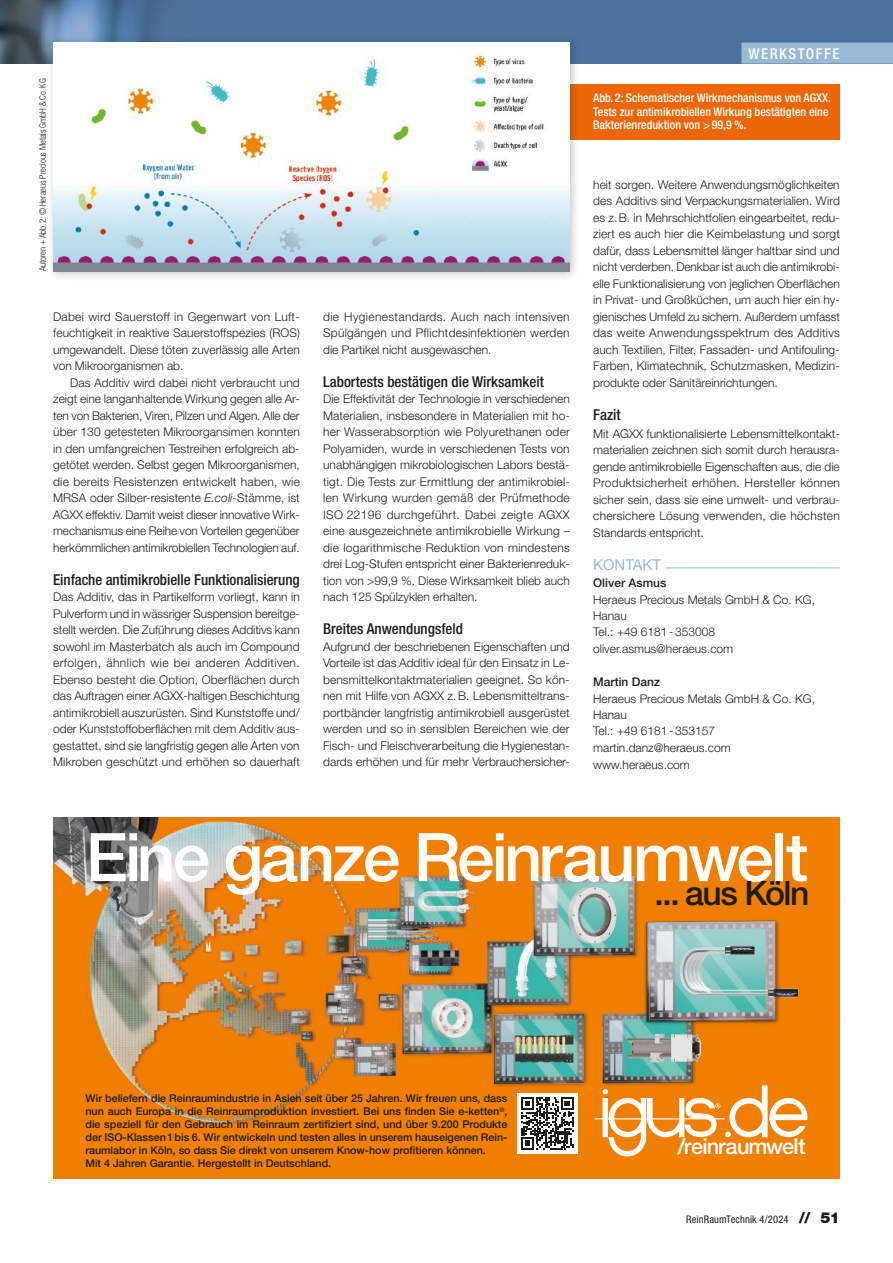
<style>
.page{position:relative;width:893px;height:1263px;background:#fff}
.page>*{position:absolute;margin:0;border:0;box-sizing:border-box;transform-origin:0 0}
.t1{font:500 67.2px "Helvetica Neue LTW1 G";letter-spacing:-.04em;color:#fff}
.t2{font:500 33.6px "Helvetica Neue LTW1 G";letter-spacing:-.04em;color:#1d1d1b}
.t3{font:500 21.75px "Helvetica Neue LTW1 G";letter-spacing:-.03em;color:#fff}
.t4{font:500 condensed 15px "Helvetica Neue LT Std";color:#1d1d1b}
.t5{font:500 condensed 15px "Helvetica Neue LT Std";letter-spacing:.1em;color:#fff}
.t6{font:15px "Helvetica Neue LT Std";color:#99b8d3}
.t7{font:300 12px/16.5px "Helvetica Neue LT Std";color:#1d1d1b;text-align:justify}
.t8{font:500 condensed 12px/13.5px "Helvetica Neue LT Std";color:#fff}
.t9{font:500 12px "Helvetica Neue LT Std";color:#1d1d1b}
.t10{font:500 10.8px/12.9px "Helvetica Neue LTW1 G";color:#1d1d1b}
.t11{font:condensed 10.5px "Helvetica Neue LT Std";letter-spacing:.01em;color:#1d1d1b}
.t12{font:300 condensed 9px "Helvetica Neue LT Std";letter-spacing:-.01em;color:#1d1d1b}
.s1{font-style:italic}
.s2{font-weight:900;font-stretch:normal;font-size:15px}
</style>
<div class="page">
<div style="left:53px;top:817px;width:787px;height:362px;background:#ef7d00"></div>
<img style="left:53px;top:817px;width:755px;height:340px">
<img style="left:532px;top:875px;width:107px;height:85px">
<div style="left:492px;top:1010px;width:97px;height:78px;background:#1d1d1b;opacity:.55"></div>
<img style="left:494px;top:1013px;width:89px;height:71px">
<img style="left:601px;top:1011px;width:99px;height:74px">
<img style="left:636px;top:914px;width:161px;height:116px">
<div style="left:517px;top:1093px;width:61px;height:61px;background:#fff"></div>
<svg style="left:521px;top:1097px;width:53px;height:53px"></svg>
<svg style="left:595px;top:1085px;width:212px;height:71px"></svg>
<div style="left:570px;top:84px;width:270px;height:55px;background:#ec6608"></div>
<div style="left:0;top:0;width:893px;height:64px;background:#4b729c"></div>
<img style="left:0;top:0;width:165px;height:64px">
<hr style="left:665px;top:567px;width:175px;height:1px;background:#99b8d3">
<div style="left:46px;top:35px;width:535px;height:247px;background:#1d1d1b;opacity:.25"></div>
<img style="left:53px;top:43px;width:517px;height:228px">
<div style="left:741px;top:43px;width:152px;height:21px;background:#99b8d3"></div>
<p class="t12" style="left:37px;top:271px;width:194px;rotate:-90deg">Autoren + Abb.2: © Heraeus Precious Metals GmbH &amp; Co. KG</p>
<p class="t7" style="left:53px;top:308px;width:248px">Dabei wird Sauerstoff in Gegenwart von Luft&shy;feuchtigkeit in reaktive Sauerstoffspezies (ROS) umgewandelt. Diese töten zuverlässig alle Arten von Mikroorganismen ab.</p>
<p class="t7" style="left:53px;top:374px;width:248px;text-indent:17px">Das Additiv wird dabei nicht verbraucht und zeigt eine langanhaltende Wirkung gegen alle Ar&shy;ten von Bakterien, Viren, Pilzen und Algen. Alle der über 130 getesteten Mikroorgansimen konnten in den umfangreichen Testreihen erfolgreich ab&shy;getötet werden. Selbst gegen Mikroorganismen, die bereits Resistenzen entwickelt haben, wie MRSA oder Silber-resistente <span class="s1">E.coli</span>-Stämme, ist AGXX effektiv. Damit weist dieser innovative Wirk&shy;mechanismus eine Reihe von Vorteilen gegenüber herkömmlichen antimikrobiellen Technologien auf.</p>
<p class="t4" style="left:53px;top:571px;width:248px">Einfache antimikrobielle Funktionalisierung</p>
<p class="t7" style="left:53px;top:589px;width:248px">Das Additiv, das in Partikelform vorliegt, kann in Pulverform und in wässriger Suspension bereitge&shy;stellt werden. Die Zuführung dieses Additivs kann sowohl im Masterbatch als auch im Compound erfolgen, ähnlich wie bei anderen Additiven.<br>Ebenso besteht die Option, Oberflächen durch das Auftragen einer AGXX-haltigen Beschichtung antimikrobiell auszurüsten. Sind Kunststoffe und/ oder Kunststoffoberflächen mit dem Additiv aus&shy;gestattet, sind sie langfristig gegen alle Arten von Mikroben geschützt und erhöhen so dauerhaft</p>
<p class="t7" style="left:323px;top:308px;width:248px">die Hygienestandards. Auch nach intensiven Spülgängen und Pflichtdesinfektionen werden die Partikel nicht ausgewaschen.</p>
<p class="t4" style="left:323px;top:373px;width:222px">Labortests bestätigen die Wirksamkeit</p>
<p class="t7" style="left:323px;top:391px;width:248px">Die Effektivität der Technologie in verschiedenen Materialien, insbesondere in Materialien mit ho&shy;her Wasserabsorption wie Polyurethanen oder Polyamiden, wurde in verschiedenen Tests von unabhängigen mikrobiologischen Labors bestä&shy;tigt. Die Tests zur Ermittlung der antimikrobiel&shy;len Wirkung wurden gemäß der Prüfmethode ISO 22196 durchgeführt. Dabei zeigte AGXX eine ausgezeichnete antimikrobielle Wirkung – die logarithmische Reduktion von mindestens drei Log-Stufen entspricht einer Bakterienreduk&shy;tion von &gt;99,9 %. Diese Wirksamkeit blieb auch nach 125 Spülzyklen erhalten.</p>
<p class="t4" style="left:323px;top:620px;width:141px">Breites Anwendungsfeld</p>
<p class="t7" style="left:323px;top:638px;width:248px">Aufgrund der beschriebenen Eigenschaften und Vorteile ist das Additiv ideal für den Einsatz in Le&shy;bensmittelkontaktmaterialien geeignet. So kön&shy;nen mit Hilfe von AGXX z.B. Lebensmitteltrans&shy;portbänder langfristig antimikrobiell ausgerüstet werden und so in sensiblen Bereichen wie der Fisch- und Fleischverarbeitung die Hygienestan&shy;dards erhöhen und für mehr Verbrauchersicher-</p>
<p class="t5" style="left:748px;top:44px;width:93px">Werkstoffe</p>
<p class="t8" style="left:593px;top:91px;width:239px">Abb. 2: Schematischer Wirkmechanismus von AGXX.<br>Tests zur antimikrobiellen Wirkung bestätigten eine<br>Bakterienreduktion von &gt;99,9 %.</p>
<p class="t7" style="left:593px;top:176px;width:248px">heit sorgen. Weitere Anwendungsmöglichkeiten des Additivs sind Verpackungsmaterialien. Wird es z. B. in Mehrschichtfolien eingearbeitet, redu&shy;ziert es auch hier die Keimbelastung und sorgt dafür, dass Lebensmittel länger haltbar sind und nicht verderben. Denkbar ist auch die antimikrobi&shy;elle Funktionalisierung von jeglichen Oberflächen in Privat- und Großküchen, um auch hier ein hy&shy;gienisches Umfeld zu sichern. Außerdem umfasst das weite Anwendungsspektrum des Additivs auch Textilien, Filter, Fassaden- und Antifouling-Farben, Klimatechnik, Schutzmasken, Medizin&shy;produkte oder Sanitäreinrichtungen.</p>
<p class="t4" style="left:593px;top:406px;width:29px">fazit</p>
<p class="t7" style="left:593px;top:425px;width:248px">Mit AGXX funktionalisierte Lebensmittelkontakt&shy;materialien zeichnen sich somit durch herausra&shy;gende antimikrobielle Eigenschaften aus, die die Produktsicherheit erhöhen. Hersteller können sicher sein, dass sie eine umwelt- und verbrau&shy;chersichere Lösung verwenden, die höchsten Standards entspricht.</p>
<p class="t6" style="left:593px;top:555px;width:69px">KONTAKT</p>
<p class="t9" style="left:593px;top:576px;width:75px">Oliver Asmus</p>
<p class="t7" style="left:593px;top:591px;width:223px;line-height:16px;text-align:left">Heraeus Precious Metals GmbH &amp; Co. KG,<br>Hanau<br>Tel.: +49 6181 - 353008</p>
<p class="t7" style="left:593px;top:640px;width:142px">oliver.asmus@heraeus.com</p>
<p class="t9" style="left:593px;top:675px;width:68px">Martin Danz</p>
<p class="t7" style="left:593px;top:690px;width:223px;line-height:16px;text-align:left">Heraeus Precious Metals GmbH &amp; Co. KG,<br>Hanau<br>Tel.: +49 6181 - 353157</p>
<p class="t7" style="left:593px;top:739px;width:139px">martin.danz@heraeus.com www.heraeus.com</p>
<h1 class="t1" style="left:85px;top:817px;width:724px">Eine ganze Reinraumwelt</h1>
<h2 class="t2" style="left:654px;top:873px;width:156px">... aus Köln</h2>
<p class="t10" style="left:85px;top:1092px;width:423px">Wir beliefern die Reinraumindustrie in Asien seit über 25 Jahren. Wir freuen uns, dass nun auch Europa in die Reinraumproduktion investiert. Bei uns finden Sie e-ketten<sup>®</sup>, die speziell für den Gebrauch im Reinraum zertifiziert sind, und über 9.200 Produkte der ISO-Klassen 1 bis 6. Wir entwickeln und testen alles in unserem hauseigenen Rein&shy;raumlabor in Köln, so dass Sie direkt von unserem Know-how profitieren können.<br>Mit 4 Jahren Garantie. Hergestellt in Deutschland.</p>
<h3 class="t3" style="left:678px;top:1133px;width:129px">/reinraumwelt</h3>
<p class="t11" style="left:686px;top:1213px;width:155px">ReinRaumTechnik 4/2024 <span class="s2">// 51</span></p>
</div>
